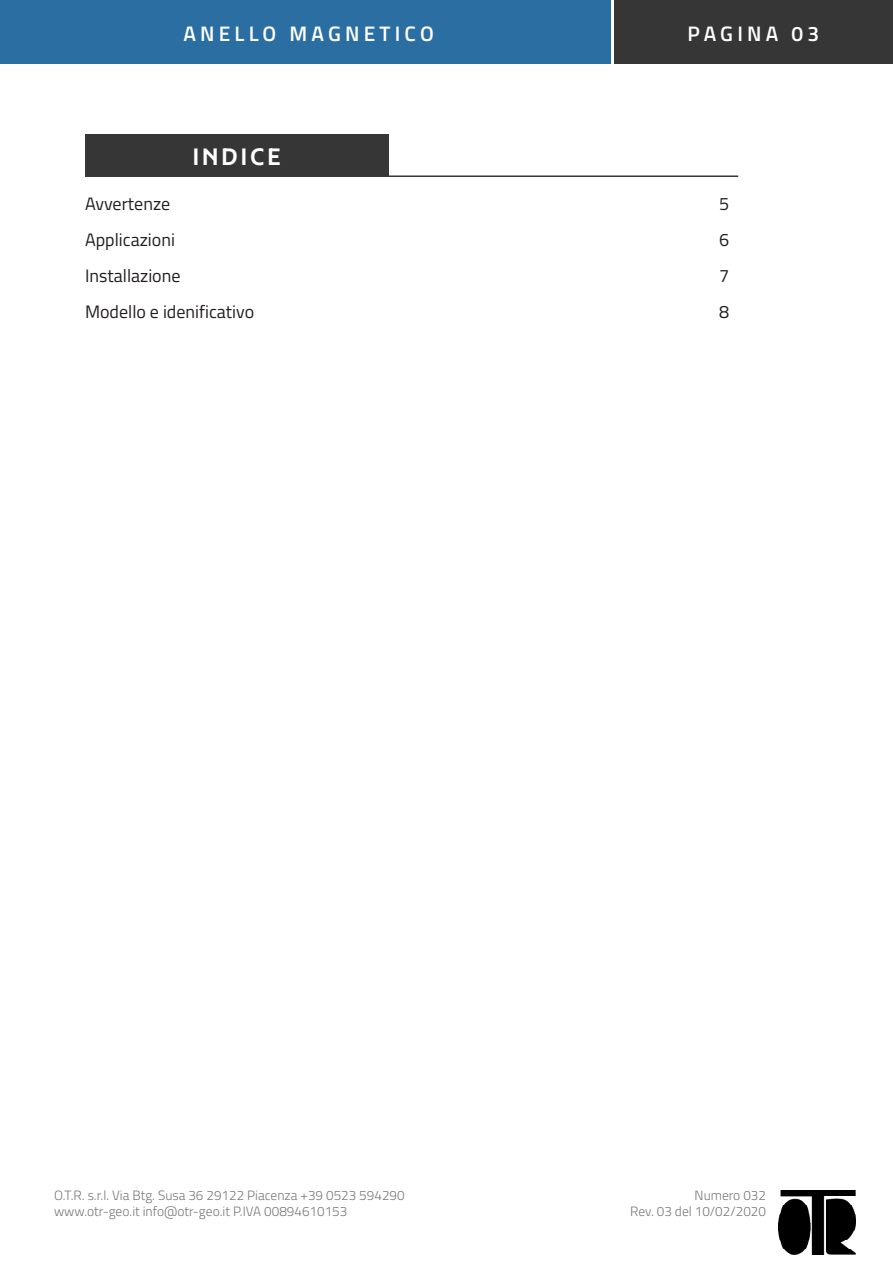
<style>
.page{position:relative;width:893px;height:1263px;background:#fff}
.page>*{position:absolute;margin:0;border:0;box-sizing:border-box;transform-origin:0 0}
.t1{font:600 22.5px "Kufam";letter-spacing:.11em;color:#fff}
.t2{font:600 21px "Titillium Web";letter-spacing:.2em;color:#fff}
.t3{font:18px "Titillium Web";color:#231f20}
.t4{font:300 13.5px/16.2px "Titillium Web";color:#76787b}
</style>
<div class="page">
<div style="left:0;top:0;width:611px;height:64px;background:#2b6fa2"></div>
<div style="left:614px;top:0;width:279px;height:64px;background:#363636"></div>
<img style="left:779px;top:1190px;width:76px;height:64px">
<hr style="left:85px;top:175px;width:653px;height:2px;background:#363636">
<div style="left:85px;top:134px;width:303px;height:41px;background:#363636"></div>
<p class="t2" style="left:183px;top:18px;width:252px">ANELLO MAGNETICO</p>
<p class="t2" style="left:688px;top:18px;width:133px">PAGINA 03</p>
<p class="t1" style="left:192px;top:144px;width:90px">INDICE</p>
<p class="t3" style="left:85px;top:191px;width:87px">Avvertenze</p>
<p class="t3" style="left:85px;top:227px;width:91px">Applicazioni</p>
<p class="t3" style="left:85px;top:263px;width:97px">Installazione</p>
<p class="t3" style="left:85px;top:299px;width:171px">Modello e idenificativo</p>
<p class="t3" style="left:719px;top:191px;width:12px">5</p>
<p class="t3" style="left:719px;top:227px;width:12px">6</p>
<p class="t3" style="left:719px;top:263px;width:12px">7</p>
<p class="t3" style="left:719px;top:299px;width:12px">8</p>
<p class="t4" style="left:54px;top:1186px;width:352px">O.T.R. s.r.l. Via Btg. Susa 36 29122 Piacenza +39 0523 594290 www.otr-geo.it info@otr-geo.it P.IVA 00894610153</p>
<p class="t4" style="left:695px;top:1186px;width:73px">Numero 032</p>
<p class="t4" style="left:630px;top:1203px;width:137px">Rev. 03 del 10/02/2020</p>
</div>
